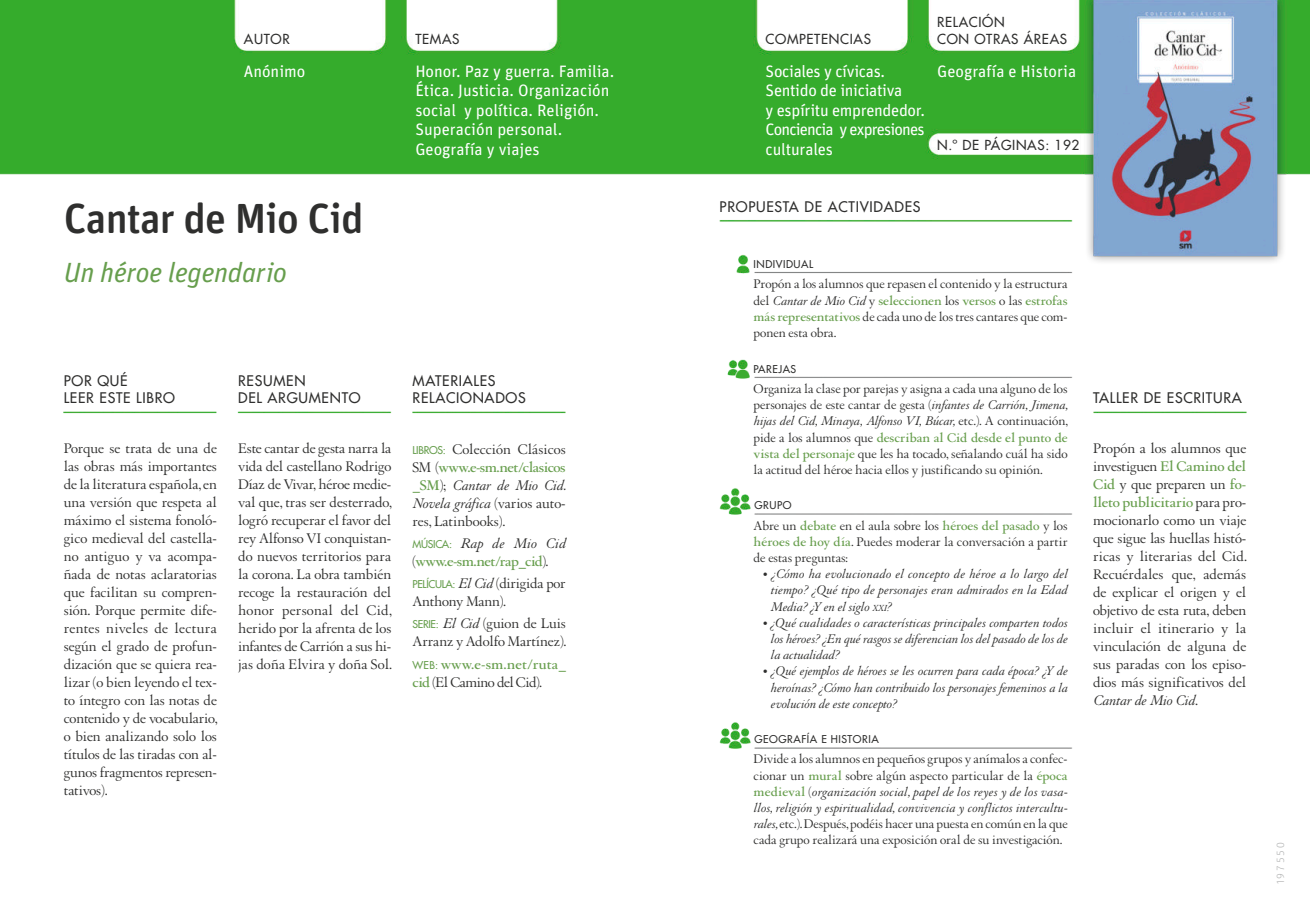
<style>
.page{position:relative;width:1310px;height:910px;background:#fff}
.page>*{position:absolute;margin:0;border:0;box-sizing:border-box;transform-origin:0 0}
.t1{font:500 42px "Unit Rounded Pro";letter-spacing:-.02em;color:#2f2f2e}
.t2{font:italic 27.75px "Unit Pro";letter-spacing:-.01em;color:#679e4d}
.t3{font:16.5px/19.5px "Unit Pro";color:#fff}
.t4{font:16.5px/19.5px "Unit Pro";letter-spacing:-.02em;color:#fff}
.t5{font:15px/18px "Augereau";letter-spacing:-.005em;color:#2f2f2e;text-align:justify}
.t6{font:700 15px/18px "Augereau";letter-spacing:.01em;color:#679e4d}
.t7{font:700 15px/18px "Augereau";letter-spacing:-.02em;color:#679e4d}
.t8{font:500 14.25px/17.1px "Futura Std";letter-spacing:.05em;color:#2f2f2e}
.t9{font:13.5px/16.2px "Augereau";color:#2f2f2e;text-align:justify}
.t10{font:italic 13.5px/16.2px "Augereau";color:#2f2f2e;text-align:justify}
.t11{font:500 13.5px/16.2px "Futura Std";letter-spacing:.05em;color:#2f2f2e}
.t12{font:500 10.5px "Futura Std";letter-spacing:.05em;color:#2f2f2e}
.t13{font:300 10.5px "Unit Rounded OT";letter-spacing:.19em;color:#b1b2b2}
.s1{font-family:"Futura Std";font-weight:500;font-size:10.5px;color:#679e4d}
.s2{font-weight:700;color:#679e4d}
.s3{font-style:italic}
.s4{font-family:"Futura Std";font-weight:500;font-size:10.5px}
.s5{font-weight:400;font-style:italic;color:#2f2f2e}
.s6{font-weight:400;color:#2f2f2e}
.s7{font-size:9.45px}
</style>
<div class="page">
<img style="left:0;top:0;width:1310px;height:748px">
<img style="left:735px;top:370px;width:14px;height:8px">
<p class="t11" style="left:244px;top:31px;width:47px">AUTOR</p>
<p class="t11" style="left:415px;top:31px;width:46px">TEMAS</p>
<p class="t11" style="left:765px;top:31px;width:107px">COMPETENCIAS</p>
<p class="t3" style="left:244px;top:61px;width:63px">Anónimo</p>
<p class="t3" style="left:415px;top:61px;width:200px">Honor. Paz y guerra. Familia.<br>Ética. Justicia. Organización social y política. Religión.<br>Superación personal.<br>Geografía y viajes</p>
<p class="t4" style="left:765px;top:61px;width:161px">Sociales y cívicas.<br>Sentido de iniciativa<br>y espíritu emprendedor.<br>Conciencia y expresiones culturales</p>
<p class="t11" style="left:937px;top:14px;width:131px">RELACIÓN<br>CON OTRAS ÁREAS</p>
<p class="t3" style="left:937px;top:61px;width:141px">Geografía e Historia</p>
<p class="t11" style="left:937px;top:137px;width:144px">N.º DE PÁGINAS: 192</p>
<h1 class="t1" style="left:64px;top:189px;width:301px">Cantar de Mio Cid</h1>
<h2 class="t2" style="left:64px;top:253px;width:225px">Un héroe legendario</h2>
<p class="t8" style="left:64px;top:372px;width:113px">POR QUÉ<br>LEER ESTE LIBRO</p>
<p class="t8" style="left:412px;top:372px;width:115px">MATERIALES<br>RELACIONADOS</p>
<p class="t8" style="left:238px;top:372px;width:124px">RESUMEN<br>DEL ARGUMENTO</p>
<p class="t5" style="left:238px;top:439px;width:155px">Este cantar de gesta narra la vida del castellano Rodrigo Díaz de Vivar, héroe medie&shy;val que, tras ser desterrado, logró recuperar el favor del rey Alfonso VI conquistan&shy;do nuevos territorios para la corona. La obra también recoge la restauración del honor personal del Cid, herido por la afrenta de los infantes de Carrión a sus hi&shy;jas doña Elvira y doña Sol.</p>
<p class="t5" style="left:64px;top:439px;width:155px">Porque se trata de una de las obras más importantes de la literatura española, en una versión que respeta al máximo el sistema fonoló&shy;gico medieval del castella&shy;no antiguo y va acompa&shy;ñada de notas aclaratorias que facilitan su compren&shy;sión. Porque permite dife&shy;rentes niveles de lectura según el grado de profun&shy;dización que se quiera rea&shy;lizar (o bien leyendo el tex&shy;to íntegro con las notas de contenido y de vocabulario, o bien analizando solo los títulos de las tiradas con al&shy;gunos fragmentos represen&shy;tativos).</p>
<p class="t5" style="left:412px;top:440px;width:155px"><span class="s1">LIBROS:</span> Colección Clásicos SM (<span class="s2">www.e-sm.net/clasicos _SM</span>); <span class="s3">Cantar de Mio Cid.<br>Novela gráfica</span> (varios auto&shy;res, Latinbooks).</p>
<p class="t7" style="left:412px;top:534px;width:155px"><span class="s4">MÚSICA:</span> <span class="s5">Rap de Mio Cid </span><span class="s6">(</span>www.e-sm.net/rap_cid<span class="s6">).</span></p>
<p class="t5" style="left:412px;top:574px;width:155px"><span class="s1">PELÍCULA:</span> <span class="s3">El Cid</span> (dirigida por<br>Anthony Mann).</p>
<p class="t5" style="left:412px;top:614px;width:155px"><span class="s1">SERIE:</span> <span class="s3">El Cid</span> (guion de Luis<br>Arranz y Adolfo Martínez).</p>
<p class="t6" style="left:412px;top:655px;width:155px"><span class="s4">WEB:</span> www.e-sm.net/ruta_ cid <span class="s6">(El Camino del Cid).</span></p>
<p class="t8" style="left:719px;top:198px;width:202px">PROPUESTA DE ACTIVIDADES</p>
<p class="t12" style="left:753px;top:258px;width:61px">INDIVIDUAL</p>
<p class="t9" style="left:753px;top:276px;width:315px">Propón a los alumnos que repasen el contenido y la estructura del <span class="s3">Cantar de Mio Cid</span> y <span class="s2">seleccionen</span> los <span class="s2">versos</span> o las <span class="s2">estrofas más representativos</span> de cada uno de los tres cantares que com&shy;ponen esta obra.</p>
<p class="t12" style="left:753px;top:362px;width:44px">PAREJAS</p>
<p class="t9" style="left:753px;top:381px;width:316px">Organiza la clase por parejas y asigna a cada una alguno de los personajes de este cantar de gesta (<span class="s3">infantes de Carrión, Jimena, hijas del Cid, Minaya, Alfonso VI, Búcar,</span> etc.). A continuación, pide a los alumnos que <span class="s2">describan al Cid desde el punto de vista del personaje</span> que les ha tocado, señalando cuál ha sido la actitud del héroe hacia ellos y justificando su opinión.</p>
<p class="t12" style="left:754px;top:499px;width:38px">GRUPO</p>
<p class="t9" style="left:753px;top:517px;width:315px">Abre un <span class="s2">debate</span> en el aula sobre los <span class="s2">héroes del pasado</span> y los <span class="s2">héroes de hoy día</span>. Puedes moderar la conversación a partir de estas preguntas:</p>
<p class="t10" style="left:770px;top:566px;width:298px;text-indent:-9px">• ¿Cómo ha evolucionado el concepto de héroe a lo largo del tiempo? ¿Qué tipo de personajes eran admirados en la Edad Media? ¿Y en el siglo <span class="s7">xxi</span>?</p>
<p class="t10" style="left:770px;top:614px;width:298px;text-indent:-9px">• ¿Qué cualidades o características principales comparten todos los héroes? ¿En qué rasgos se diferencian los del pasado de los de la actualidad?</p>
<p class="t10" style="left:770px;top:663px;width:298px;text-indent:-9px">• ¿Qué ejemplos de héroes se les ocurren para cada época? ¿Y de heroínas? ¿Cómo han contribuido los personajes femeninos a la evolución de este concepto?</p>
<p class="t12" style="left:754px;top:732px;width:126px">GEOGRAFÍA E HISTORIA</p>
<p class="t9" style="left:753px;top:751px;width:316px">Divide a los alumnos en pequeños grupos y anímalos a confec&shy;cionar un <span class="s2">mural</span> sobre algún aspecto particular de la <span class="s2">época medieval</span> (<span class="s3">organización social, papel de los reyes y de los vasa&shy;llos, religión y espiritualidad, convivencia y conflictos intercultu&shy;rales,</span> etc.). Después, podéis hacer una puesta en común en la que cada grupo realizará una exposición oral de su investigación.</p>
<p class="t8" style="left:1093px;top:389px;width:150px">TALLER DE ESCRITURA</p>
<p class="t5" style="left:1093px;top:439px;width:155px">Propón a los alumnos que investiguen <span class="s2">El Camino del Cid</span> y que preparen un <span class="s2">fo&shy;lleto publicitario</span> para pro&shy;mocionarlo como un viaje que sigue las huellas histó&shy;ricas y literarias del Cid.<br>Recuérdales que, además de explicar el origen y el objetivo de esta ruta, deben incluir el itinerario y la vinculación de alguna de sus paradas con los episo&shy;dios más significativos del <span class="s3">Cantar de Mio Cid</span>.</p>
<p class="t13" style="left:1274px;top:884px;width:44px;rotate:-90deg">197550</p>
</div>
